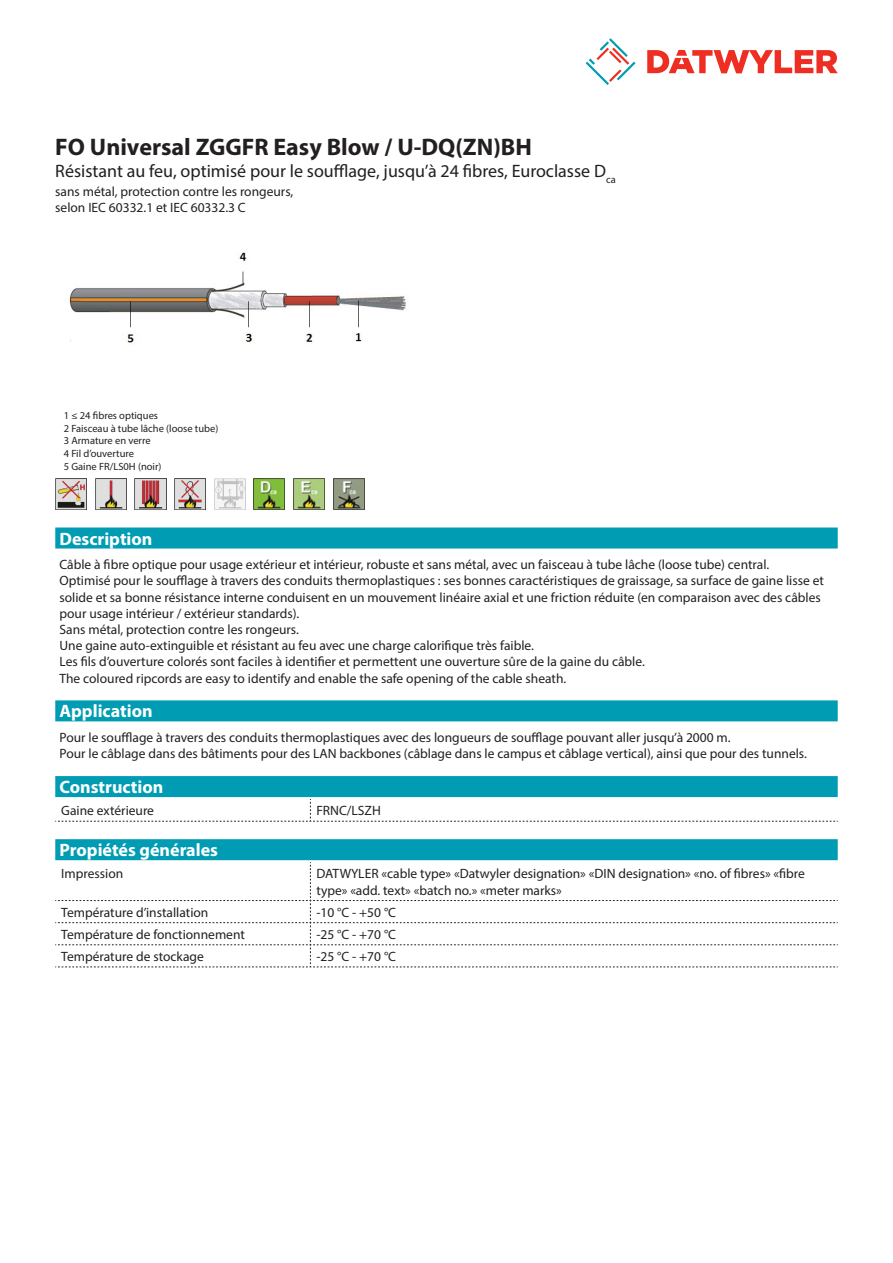
<style>
.page{position:relative;width:893px;height:1263px;background:#fff}
.page>*{position:absolute;margin:0;border:0;box-sizing:border-box;transform-origin:0 0}
.Product_Head{font:700 24px "Myriad Pro";color:#231f20}
.SubHead{font:18px "Myriad Pro";color:#231f20}
.Standard_Head_Proper{font:700 18px "Myriad Pro";color:#fff}
.Standard_text{font:13.5px/16.2px "Myriad Pro";color:#231f20}
.myriad_light_propert{font:13.5px/16.2px "Myriad Pro";color:#231f20}
.imagetext{font:10.5px/12.6px "Myriad Pro";color:#231f20}
</style>
<div class="page">
<svg style="left:586px;top:38px;width:49px;height:47px"></svg>
<svg style="left:647px;top:50px;width:191px;height:23px"></svg>
<div style="left:55px;top:776px;width:783px;height:21px;background:#009cb3"></div>
<svg style="left:55px;top:799px;width:783px;height:23px"></svg>
<img style="left:69px;top:251px;width:337px;height:92px">
<div style="left:55px;top:527px;width:783px;height:21px;background:#009cb3"></div>
<img style="left:333px;top:479px;width:31px;height:31px">
<img style="left:293px;top:479px;width:32px;height:31px">
<img style="left:254px;top:479px;width:31px;height:31px">
<img style="left:214px;top:479px;width:31px;height:31px">
<img style="left:174px;top:479px;width:32px;height:31px">
<img style="left:135px;top:479px;width:31px;height:31px">
<img style="left:95px;top:479px;width:31px;height:31px">
<img style="left:55px;top:479px;width:32px;height:31px">
<div style="left:55px;top:700px;width:783px;height:21px;background:#009cb3"></div>
<div style="left:55px;top:839px;width:783px;height:21px;background:#009cb3"></div>
<svg style="left:55px;top:862px;width:783px;height:106px"></svg>
<p class="Product_Head" style="left:55px;top:131px;width:478px">FO Universal ZGGFR Easy Blow / U-DQ(ZN)BH</p>
<p class="SubHead" style="left:55px;top:160px;width:562px">Résistant au feu, optimisé pour le soufflage, jusqu’à 24 fibres, Euroclasse D<sub>ca</sub></p>
<p class="Standard_text" style="left:55px;top:183px;width:240px">sans métal, protection contre les rongeurs, selon IEC 60332.1 et IEC 60332.3 C</p>
<p class="imagetext" style="left:64px;top:409px;width:156px">1 ≤ 24 fibres optiques<br>2 Faisceau à tube lâche (loose tube)<br>3 Armature en verre<br>4 Fil d’ouverture<br>5 Gaine FR/LS0H (noir)</p>
<p class="Standard_Head_Proper" style="left:60px;top:527px;width:94px">Description</p>
<p class="Standard_text" style="left:60px;top:556px;width:766px">Câble à fibre optique pour usage extérieur et intérieur, robuste et sans métal, avec un faisceau à tube lâche (loose tube) central.<br>Optimisé pour le soufflage à travers des conduits thermoplastiques : ses bonnes caractéristiques de graissage, sa surface de gaine lisse et solide et sa bonne résistance interne conduisent en un mouvement linéaire axial et une friction réduite (en comparaison avec des câbles pour usage intérieur / extérieur standards).<br>Sans métal, protection contre les rongeurs.<br>Une gaine auto-extinguible et résistant au feu avec une charge calorifique très faible.<br>Les fils d’ouverture colorés sont faciles à identifier et permettent une ouverture sûre de la gaine du câble.<br>The coloured ripcords are easy to identify and enable the safe opening of the cable sheath.</p>
<p class="Standard_Head_Proper" style="left:60px;top:700px;width:95px">Application</p>
<p class="Standard_text" style="left:60px;top:729px;width:749px">Pour le soufflage à travers des conduits thermoplastiques avec des longueurs de soufflage pouvant aller jusqu’à 2000 m.<br>Pour le câblage dans des bâtiments pour des LAN backbones (câblage dans le campus et câblage vertical), ainsi que pour des tunnels.</p>
<p class="Standard_Head_Proper" style="left:60px;top:775px;width:105px">Construction</p>
<p class="myriad_light_propert" style="left:61px;top:802px;width:94px">Gaine extérieure</p>
<p class="myriad_light_propert" style="left:316px;top:802px;width:66px">FRNC/LSZH</p>
<p class="Standard_Head_Proper" style="left:60px;top:838px;width:160px">Propiétés générales</p>
<p class="myriad_light_propert" style="left:61px;top:865px;width:64px">Impression</p>
<p class="myriad_light_propert" style="left:316px;top:865px;width:490px">DATWYLER «cable type» «Datwyler designation» «DIN designation» «no. of fibres» «fibre type» «add. text» «batch no.» «meter marks»</p>
<p class="myriad_light_propert" style="left:61px;top:904px;width:149px">Température d’installation</p>
<p class="myriad_light_propert" style="left:316px;top:904px;width:81px">-10 °C - +50 °C</p>
<p class="myriad_light_propert" style="left:61px;top:926px;width:185px">Température de fonctionnement</p>
<p class="myriad_light_propert" style="left:316px;top:926px;width:81px">-25 °C - +70 °C</p>
<p class="myriad_light_propert" style="left:61px;top:948px;width:144px">Température de stockage</p>
<p class="myriad_light_propert" style="left:316px;top:948px;width:81px">-25 °C - +70 °C</p>
</div>
